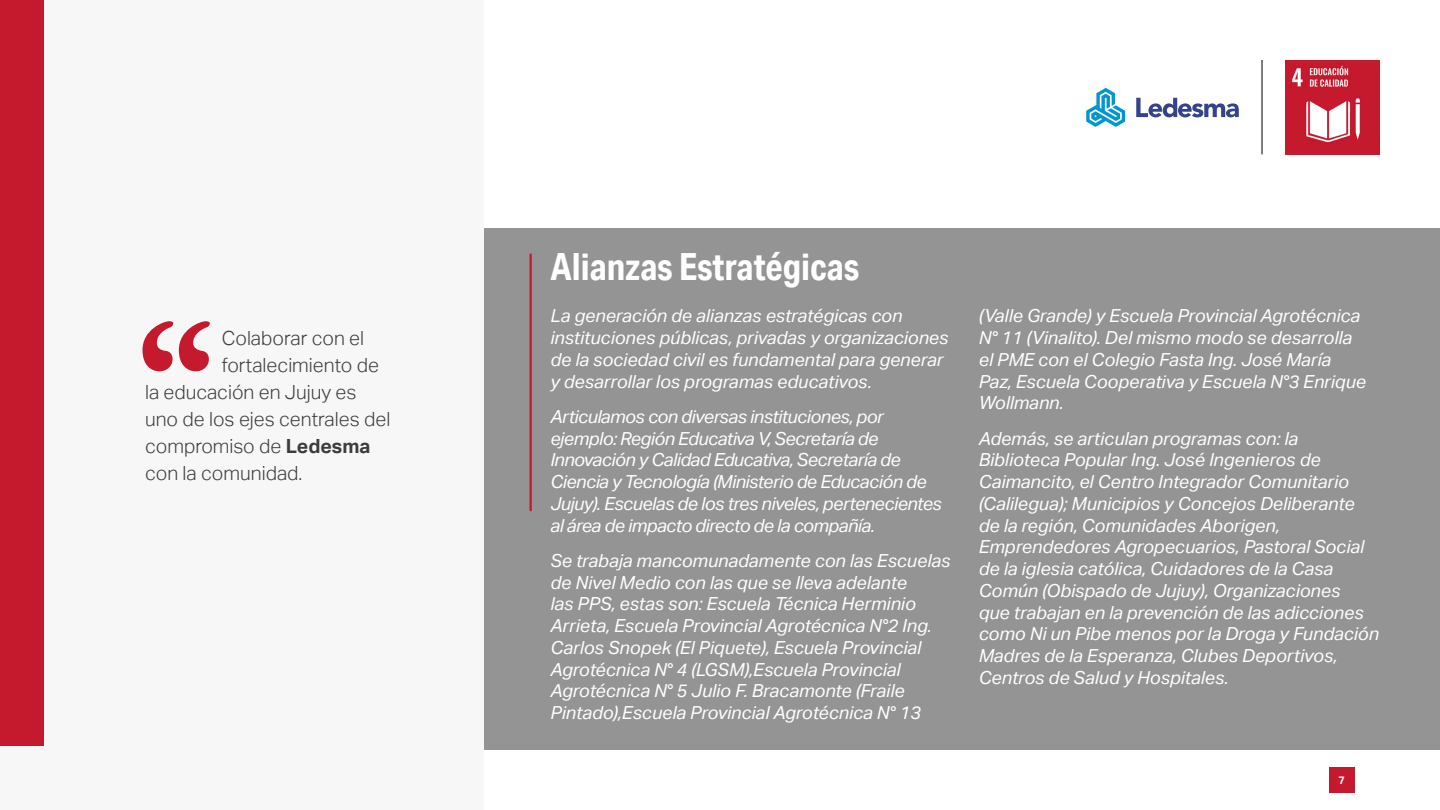
<style>
.page{position:relative;width:1440px;height:810px;background:#fff}
.page>*{position:absolute;margin:0;border:0;box-sizing:border-box;transform-origin:0 0}
.t1{font:700 37.5px "Aktiv Grotesk Cd";color:#fff}
.t2{font:300 19.5px "Aktiv Grotesk";color:#3c3c3b}
.t3{font:italic 18px/21.8px "Aktiv Grotesk";color:#fff}
.t4{font:italic 18px/21.8px "Aktiv Grotesk";letter-spacing:-.025em;color:#fff}
.t5{font:700 10.88px "Aktiv Grotesk";color:#fff}
.s1{font-weight:700}
</style>
<div class="page">
<div style="left:1329px;top:767px;width:25px;height:26px;background:#c5192d"></div>
<img style="left:1285px;top:60px;width:95px;height:95px">
<hr style="left:1262px;top:60px;width:1px;height:94px;background:#000">
<svg style="left:1086px;top:88px;width:39px;height:39px"></svg>
<svg style="left:1136px;top:98px;width:103px;height:19px"></svg>
<div style="left:0;top:0;width:484px;height:810px;background:#f7f7f7"></div>
<div style="left:0;top:0;width:44px;height:746px;background:#c5192d"></div>
<div style="left:484px;top:228px;width:956px;height:522px;background:#949494"></div>
<hr style="left:530px;top:254px;width:2px;height:257px;background:#c5192d">
<svg style="left:143px;top:321px;width:67px;height:50px"></svg>
<p class="t2" style="left:222px;top:327px;width:144px">Colaborar con el</p>
<p class="t2" style="left:222px;top:354px;width:159px">fortalecimiento de</p>
<p class="t2" style="left:145px;top:381px;width:213px">la educación en Jujuy es</p>
<p class="t2" style="left:145px;top:408px;width:247px">uno de los ejes centrales del</p>
<p class="t2" style="left:145px;top:435px;width:227px">compromiso de <span class="s1">Ledesma</span></p>
<p class="t2" style="left:145px;top:462px;width:159px">con la comunidad.</p>
<p class="t1" style="left:550px;top:244px;width:310px">Alianzas Estratégicas</p>
<p class="t3" style="left:551px;top:305px;width:400px">La generación de alianzas estratégicas con instituciones públicas, privadas y organizaciones de la sociedad civil es fundamental para generar y desarrollar los programas educativos.</p>
<p class="t4" style="left:551px;top:406px;width:393px">Articulamos con diversas instituciones, por ejemplo: Región Educativa V, Secretaría de Innovación y Calidad Educativa, Secretaría de Ciencia y Tecnología (Ministerio de Educación de Jujuy). Escuelas de los tres niveles, pertenecientes al área de impacto directo de la compañía.</p>
<p class="t3" style="left:551px;top:550px;width:401px">Se trabaja mancomunadamente con las Escuelas de Nivel Medio con las que se lleva adelante<br>las PPS, estas son: Escuela Técnica Herminio Arrieta, Escuela Provincial Agrotécnica N°2 Ing.<br>Carlos Snopek (El Piquete), Escuela Provincial Agrotécnica N° 4 (LGSM),Escuela Provincial Agrotécnica N° 5 Julio F. Bracamonte (Fraile Pintado),Escuela Provincial Agrotécnica N° 13</p>
<p class="t3" style="left:979px;top:305px;width:389px">(Valle Grande) y Escuela Provincial Agrotécnica N° 11 (Vinalito). Del mismo modo se desarrolla el PME con el Colegio Fasta Ing. José María Paz, Escuela Cooperativa y Escuela N°3 Enrique Wollmann.</p>
<p class="t3" style="left:979px;top:428px;width:402px">Además, se articulan programas con: la Biblioteca Popular Ing. José Ingenieros de Caimancito, el Centro Integrador Comunitario (Calilegua); Municipios y Concejos Deliberante de la región, Comunidades Aborigen, Emprendedores Agropecuarios, Pastoral Social de la iglesia católica, Cuidadores de la Casa Común (Obispado de Jujuy), Organizaciones<br>que trabajan en la prevención de las adicciones como Ni un Pibe menos por la Droga y Fundación Madres de la Esperanza, Clubes Deportivos, Centros de Salud y Hospitales.</p>
<p class="t5" style="left:1338px;top:774px;width:8px">7</p>
</div>
